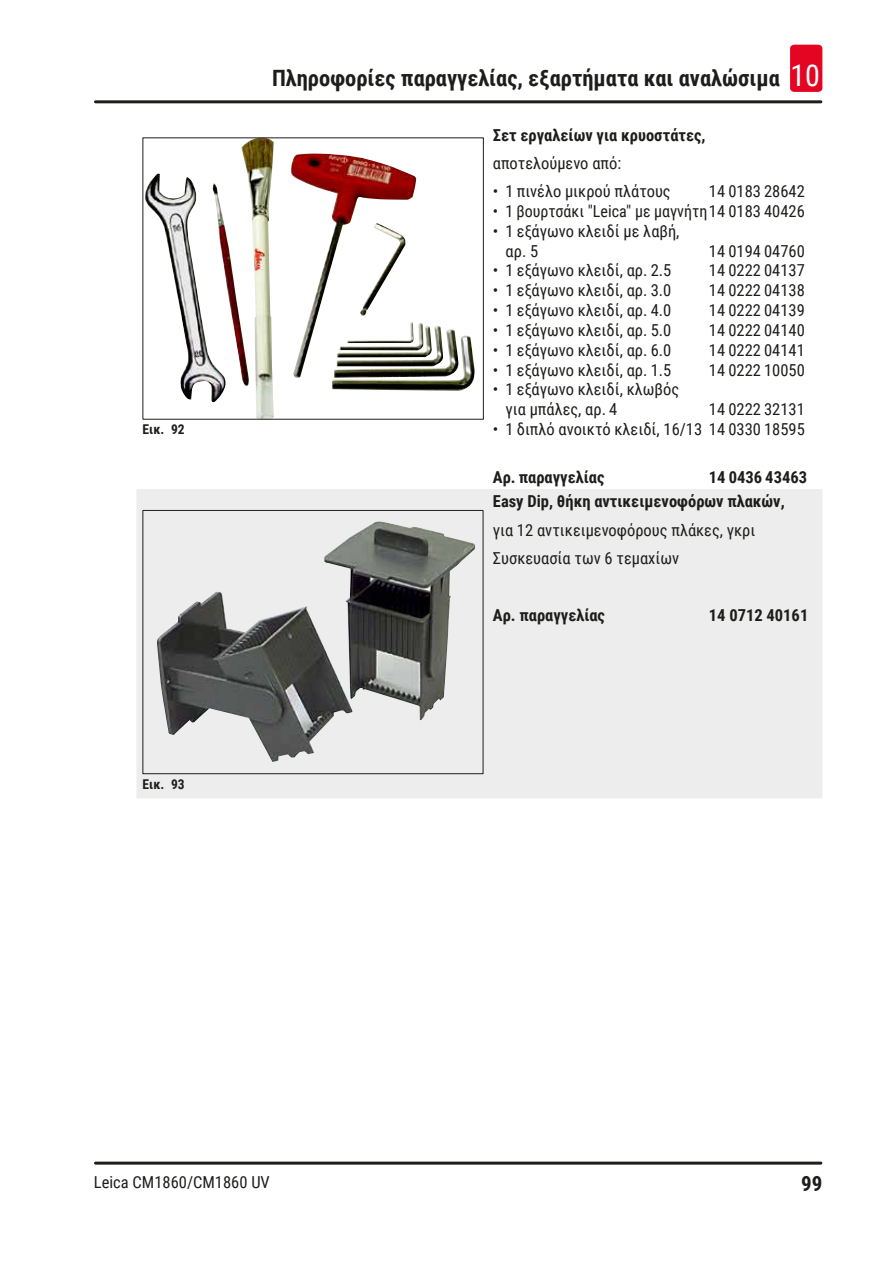
<style>
.page{position:relative;width:893px;height:1263px;background:#fff}
.page>*{position:absolute;margin:0;border:0;box-sizing:border-box;transform-origin:0 0}
.t1{font:700 22.5px "Roboto Condensed";color:#1d1d1b}
.t2{font:700 21px "Roboto Condensed";color:#1d1d1b}
.Table_text{font:16.5px/19.8px "Roboto Condensed";color:#1d1d1b}
.Table_heading{font:700 16.5px "Roboto Condensed";color:#1d1d1b}
.t3{font:700 13.5px "Roboto Condensed";color:#1d1d1b}
.s1{font-weight:400;font-size:30px;color:#fff}
</style>
<div class="page">
<hr style="left:95px;top:100px;width:726px;height:3px;background:#1d1d1b">
<hr style="left:95px;top:1161px;width:726px;height:3px;background:#1d1d1b">
<div style="left:790px;top:45px;width:32px;height:47px;background:#e40522;border-radius:4px"></div>
<div style="left:137px;top:489px;width:685px;height:309px;background:#ededed"></div>
<img style="left:145px;top:139px;width:278px;height:279px">
<img style="left:144px;top:521px;width:337px;height:251px">
<div style="left:142px;top:510px;width:341px;height:264px;border:1px solid #1d1d1b"></div>
<h1 class="t1" style="left:272px;top:63px;width:549px">Πληροφορίες παραγγελίας, εξαρτήματα και αναλώσιμα <span class="s1">10</span></h1>
<p class="t3" style="left:143px;top:419px;width:44px">Εικ. 92</p>
<p class="t3" style="left:143px;top:774px;width:44px">Εικ. 93</p>
<p class="Table_heading" style="left:493px;top:123px;width:214px">Σετ εργαλείων για κρυοστάτες,</p>
<p class="Table_text" style="left:493px;top:153px;width:130px">αποτελούμενο από:</p>
<p class="Table_text" style="left:493px;top:181px;width:179px">• 1 πινέλο μικρού πλάτους</p>
<p class="Table_text" style="left:709px;top:181px;width:97px">14 0183 28642</p>
<p class="Table_text" style="left:493px;top:201px;width:313px">• 1 βουρτσάκι "Leica" με μαγνήτη14 0183 40426</p>
<p class="Table_text" style="left:506px;top:220px;width:175px;text-indent:-13px">• 1 εξάγωνο κλειδί με λαβή, αρ. 5</p>
<p class="Table_text" style="left:709px;top:240px;width:97px">14 0194 04760</p>
<p class="Table_text" style="left:493px;top:260px;width:180px">• 1 εξάγωνο κλειδί, αρ. 2.5</p>
<p class="Table_text" style="left:709px;top:260px;width:97px">14 0222 04137</p>
<p class="Table_text" style="left:493px;top:280px;width:180px">• 1 εξάγωνο κλειδί, αρ. 3.0</p>
<p class="Table_text" style="left:709px;top:280px;width:97px">14 0222 04138</p>
<p class="Table_text" style="left:493px;top:300px;width:180px">• 1 εξάγωνο κλειδί, αρ. 4.0</p>
<p class="Table_text" style="left:709px;top:300px;width:97px">14 0222 04139</p>
<p class="Table_text" style="left:493px;top:319px;width:180px">• 1 εξάγωνο κλειδί, αρ. 5.0</p>
<p class="Table_text" style="left:709px;top:319px;width:97px">14 0222 04140</p>
<p class="Table_text" style="left:493px;top:339px;width:180px">• 1 εξάγωνο κλειδί, αρ. 6.0</p>
<p class="Table_text" style="left:709px;top:339px;width:97px">14 0222 04141</p>
<p class="Table_text" style="left:493px;top:359px;width:180px">• 1 εξάγωνο κλειδί, αρ. 1.5</p>
<p class="Table_text" style="left:709px;top:359px;width:97px">14 0222 10050</p>
<p class="Table_text" style="left:506px;top:379px;width:175px;text-indent:-13px">• 1 εξάγωνο κλειδί, κλωβός για μπάλες, αρ. 4</p>
<p class="Table_text" style="left:709px;top:399px;width:97px">14 0222 32131</p>
<p class="Table_text" style="left:493px;top:418px;width:313px">• 1 διπλό ανοικτό κλειδί, 16/13 14 0330 18595</p>
<p class="Table_heading" style="left:493px;top:466px;width:113px">Αρ. παραγγελίας</p>
<p class="Table_heading" style="left:709px;top:466px;width:100px">14 0436 43463</p>
<p class="Table_heading" style="left:493px;top:490px;width:293px">Easy Dip, θήκη αντικειμενοφόρων πλακών,</p>
<p class="Table_text" style="left:493px;top:519px;width:264px">για 12 αντικειμενοφόρους πλάκες, γκρι</p>
<p class="Table_text" style="left:493px;top:548px;width:188px">Συσκευασία των 6 τεμαχίων</p>
<p class="Table_heading" style="left:493px;top:603px;width:114px">Αρ. παραγγελίας</p>
<p class="Table_heading" style="left:709px;top:603px;width:101px">14 0712 40161</p>
<p class="Table_text" style="left:94px;top:1171px;width:177px">Leica CM1860/CM1860 UV</p>
<p class="t2" style="left:801px;top:1169px;width:23px">99</p>
</div>
